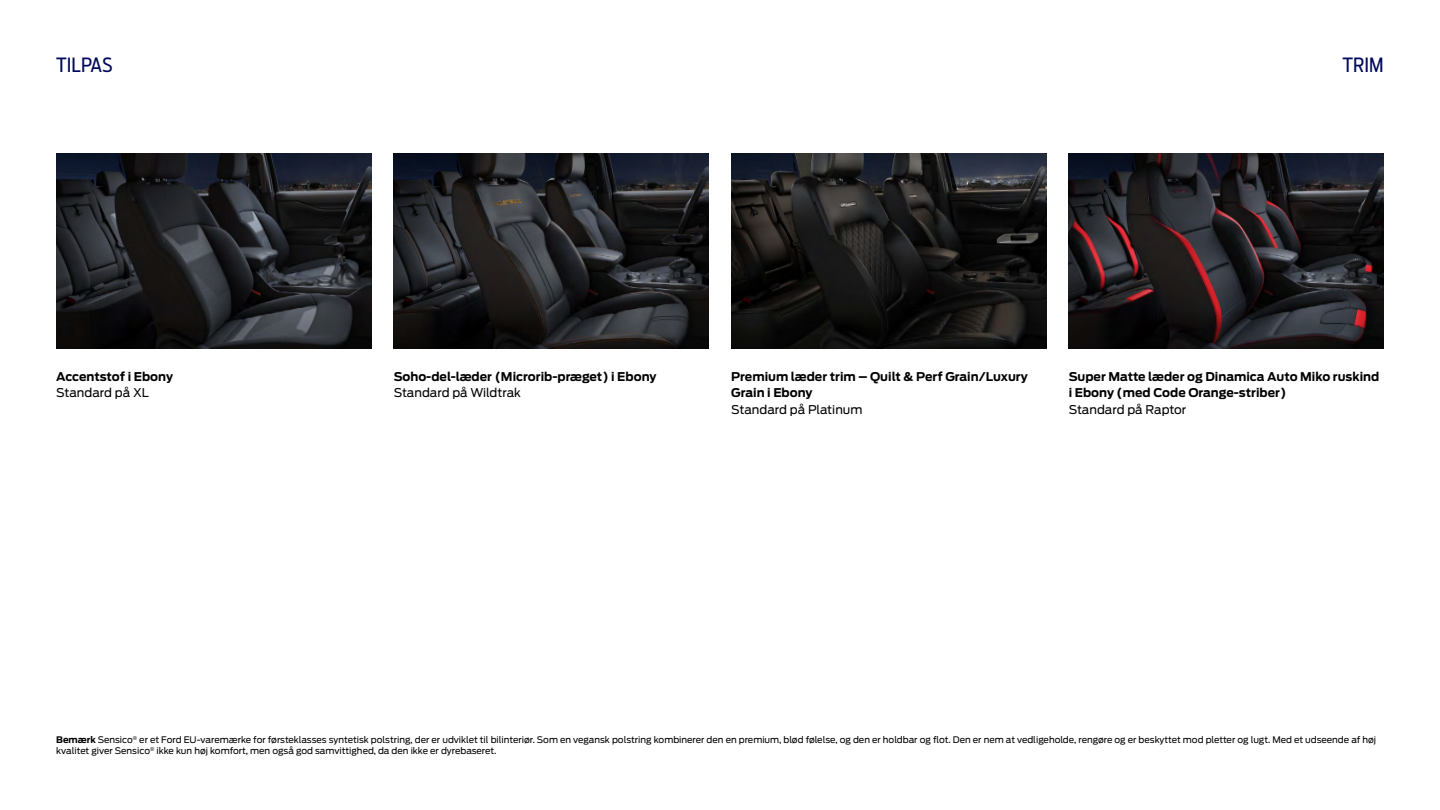
<style>
.page{position:relative;width:1440px;height:810px;background:#fff}
.page>*{position:absolute;margin:0;border:0;box-sizing:border-box;transform-origin:0 0}
.t1{font:19.5px "Ford Antenna Cond";color:#00095b}
.t2{font:700 12px/16.5px "Ford Antenna";color:#000}
.t3{font:12px "Ford Antenna";color:#000}
.t4{font:9px/10.5px "Ford Antenna";color:#000}
.s1{font-weight:700}
</style>
<div class="page">
<img style="left:56px;top:154px;width:315px;height:195px">
<img style="left:731px;top:154px;width:315px;height:195px">
<img style="left:1069px;top:154px;width:315px;height:195px">
<img style="left:394px;top:154px;width:315px;height:195px">
<h1 class="t1" style="left:56px;top:48px;width:58px">TILPAS</h1>
<h2 class="t2" style="left:56px;top:367px;width:118px">Accentstof i Ebony</h2>
<h2 class="t3" style="left:56px;top:383px;width:94px">Standard på XL</h2>
<h1 class="t1" style="left:1343px;top:48px;width:43px">TRIM</h1>
<h2 class="t2" style="left:394px;top:367px;width:264px">Soho-del-læder (Microrib-præget) i Ebony</h2>
<h2 class="t3" style="left:394px;top:383px;width:129px">Standard på Wildtrak</h2>
<h2 class="t2" style="left:731px;top:367px;width:298px">Premium læder trim – Quilt &amp; Perf Grain/Luxury<br>Grain i Ebony</h2>
<h2 class="t3" style="left:731px;top:399px;width:133px">Standard på Platinum</h2>
<h2 class="t2" style="left:1069px;top:367px;width:312px">Super Matte læder og Dinamica Auto Miko ruskind i Ebony (med Code Orange-striber)</h2>
<h2 class="t3" style="left:1069px;top:399px;width:119px">Standard på Raptor</h2>
<p class="t4" style="left:56px;top:734px;width:1321px"><span class="s1">Bemærk</span> Sensico<sup>®</sup> er et Ford EU-varemærke for førsteklasses syntetisk polstring, der er udviklet til bilinteriør. Som en vegansk polstring kombinerer den en premium, blød følelse, og den er holdbar og flot. Den er nem at vedligeholde, rengøre og er beskyttet mod pletter og lugt. Med et udseende af høj kvalitet giver Sensico<sup>®</sup> ikke kun høj komfort, men også god samvittighed, da den ikke er dyrebaseret.</p>
</div>
